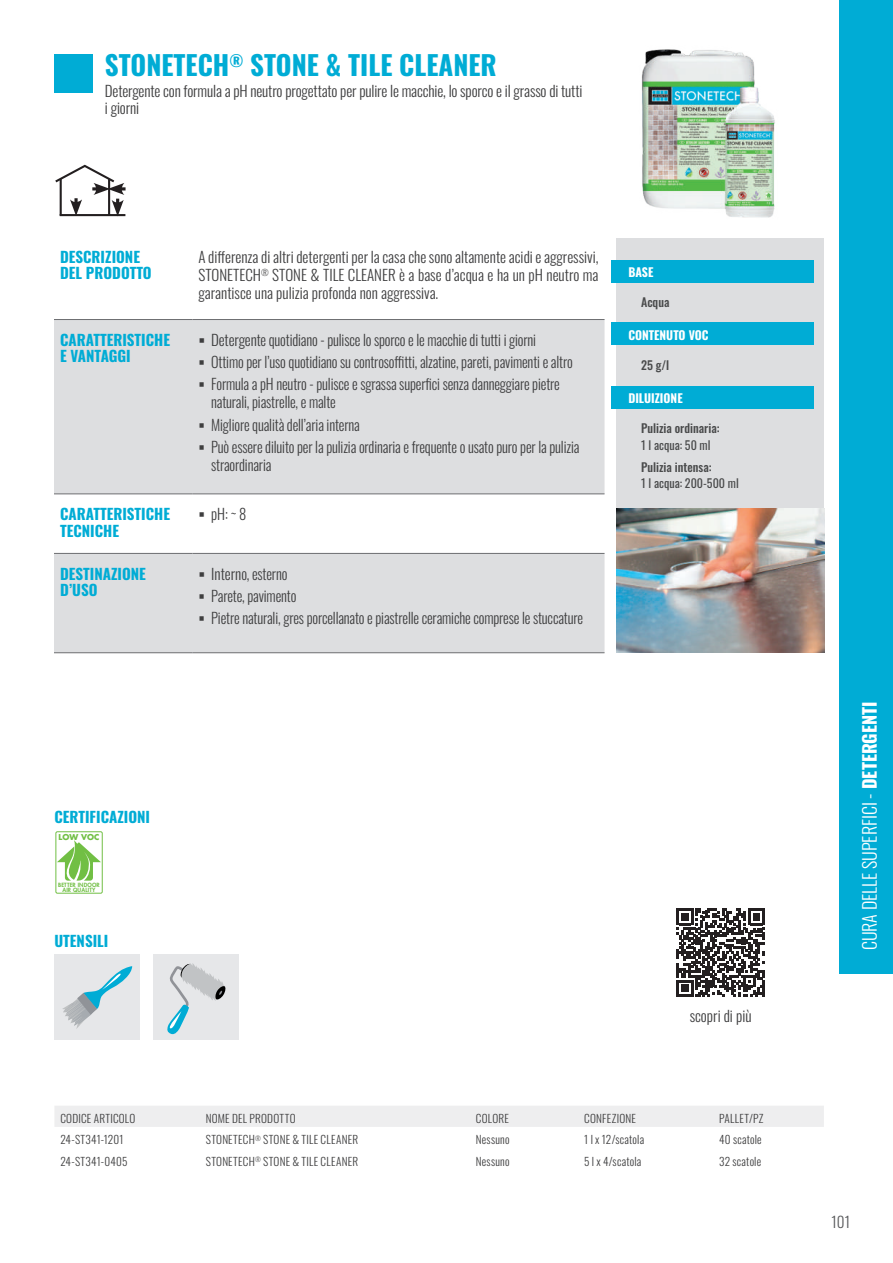
<style>
.page{position:relative;width:893px;height:1263px;background:#fff}
.page>*{position:absolute;margin:0;border:0;box-sizing:border-box;transform-origin:0 0}
.t1{font:700 27px "Oswald";color:#00acd5}
.t2{font:300 18px "Oswald";color:#fff}
.t3{font:300 15.15px "Oswald";color:#57585a}
.t4{font:300 15px/22.2px "Oswald";letter-spacing:-.01em;color:#3e3e3f}
.t5{font:300 15px/22.2px "Oswald";letter-spacing:-.01em;color:#3e3e3f;scale:.95 1}
.t6{font:700 15px/16.5px "Oswald";color:#00acd5}
.t7{font:500 12px "Oswald";color:#494a4b}
.t8{font:12px "Oswald";color:#494a4b}
.t9{font:700 12px "Oswald";color:#fff}
.t10{font:300 11.25px "Oswald";letter-spacing:.02em;color:#3e3e3f}
.t11{font:700 7.95px "Futura";color:#71bf44}
.t12{font:800 5.7px/5.1px "Futura";letter-spacing:.025em;color:#71bf44;text-align:center}
.s1{font-weight:700}
</style>
<div class="page">
<div style="left:839px;top:0;width:54px;height:974px;background:#00acd5"></div>
<div style="left:54px;top:54px;width:38px;height:38px;background:#00acd5"></div>
<div style="left:55px;top:1106px;width:769px;height:21px;background:#eeeeef"></div>
<div style="left:54px;top:320px;width:550px;height:332px;background:#dddee0"></div>
<hr style="left:54px;top:319px;width:138px;height:1px;background:#6c6d70">
<hr style="left:192px;top:319px;width:412px;height:1px;background:#6c6d70">
<hr style="left:54px;top:553px;width:138px;height:1px;background:#6c6d70">
<hr style="left:54px;top:652px;width:138px;height:1px;background:#6c6d70">
<hr style="left:192px;top:553px;width:412px;height:1px;background:#6c6d70">
<hr style="left:192px;top:652px;width:412px;height:1px;background:#6c6d70">
<div style="left:617px;top:239px;width:207px;height:390px;background:#dddee0"></div>
<div style="left:612px;top:260px;width:202px;height:23px;background:#00acd5"></div>
<div style="left:612px;top:322px;width:202px;height:23px;background:#00acd5"></div>
<div style="left:612px;top:386px;width:202px;height:23px;background:#00acd5"></div>
<div style="left:54px;top:955px;width:85px;height:85px;background:#e6e7e9"></div>
<svg style="left:62px;top:966px;width:70px;height:63px"></svg>
<div style="left:153px;top:955px;width:85px;height:85px;background:#e6e7e9"></div>
<svg style="left:167px;top:963px;width:59px;height:72px"></svg>
<img style="left:617px;top:508px;width:207px;height:145px">
<svg style="left:55px;top:164px;width:71px;height:52px"></svg>
<img style="left:642px;top:49px;width:133px;height:169px">
<svg style="left:676px;top:908px;width:89px;height:89px"></svg>
<hr style="left:762px;top:980px;width:3px;height:17px;background:#231f20">
<div style="left:56px;top:831px;width:47px;height:62px;border:1px solid #71bf44;border-radius:2px"></div>
<svg style="left:57px;top:840px;width:44px;height:41px"></svg>
<svg style="left:200px;top:338px;width:4px;height:5px"></svg>
<svg style="left:200px;top:360px;width:4px;height:5px"></svg>
<svg style="left:200px;top:383px;width:4px;height:4px"></svg>
<svg style="left:200px;top:423px;width:4px;height:4px"></svg>
<svg style="left:200px;top:445px;width:4px;height:5px"></svg>
<svg style="left:54px;top:494px;width:550px;height:59px"></svg>
<svg style="left:200px;top:572px;width:4px;height:4px"></svg>
<svg style="left:200px;top:594px;width:4px;height:5px"></svg>
<svg style="left:200px;top:617px;width:4px;height:4px"></svg>
<h1 class="t1" style="left:105px;top:41px;width:393px">STONETECH<sup>®</sup> STONE &amp; TILE CLEANER</h1>
<p class="t4" style="left:105px;top:81px;width:479px;line-height:17.2px">Detergente con formula a pH neutro progettato per pulire le macchie, lo sporco e il grasso di tutti i giorni</p>
<p class="t6" style="left:60px;top:247px;width:93px">DESCRIZIONE<br>DEL PRODOTTO</p>
<p class="t4" style="left:198px;top:246px;width:402px;line-height:18px;text-align:justify">A differenza di altri detergenti per la casa che sono altamente acidi e aggressivi, STONETECH<sup>®</sup> STONE &amp; TILE CLEANER è a base d’acqua e ha un pH neutro ma garantisce una pulizia profonda non aggressiva.</p>
<p class="t6" style="left:60px;top:330px;width:112px">CARATTERISTICHE<br>E VANTAGGI</p>
<p class="t4" style="left:211px;top:327px;width:363px">Detergente quotidiano - pulisce lo sporco e le macchie di tutti i giorni<br>Ottimo per l’uso quotidiano su controsoffitti, alzatine, pareti, pavimenti e altro<br>Formula a pH neutro - pulisce e sgrassa superfici senza danneggiare pietre</p>
<p class="t5" style="left:211px;top:390px;width:389px">naturali, piastrelle, e malte<br>Migliore qualità dell’aria interna<br>Può essere diluito per la pulizia ordinaria e frequente o usato puro per la pulizia</p>
<p class="t5" style="left:211px;top:452px;width:65px">straordinaria</p>
<p class="t6" style="left:60px;top:504px;width:112px">CARATTERISTICHE<br>TECNICHE</p>
<p class="t4" style="left:211px;top:502px;width:37px">pH: ~ 8</p>
<p class="t6" style="left:60px;top:564px;width:87px">DESTINAZIONE<br>D’USO</p>
<p class="t4" style="left:211px;top:561px;width:373px">Interno, esterno<br>Parete, pavimento<br>Pietre naturali, gres porcellanato e piastrelle ceramiche comprese le stuccature</p>
<p class="t9" style="left:628px;top:261px;width:27px">BASE</p>
<p class="t7" style="left:641px;top:291px;width:30px">Acqua</p>
<p class="t9" style="left:628px;top:325px;width:82px">CONTENUTO VOC</p>
<p class="t7" style="left:641px;top:354px;width:30px">25 g/l</p>
<p class="t9" style="left:628px;top:388px;width:56px">DILUIZIONE</p>
<p class="t7" style="left:641px;top:417px;width:80px">Pulizia ordinaria:</p>
<p class="t8" style="left:641px;top:434px;width:71px">1 l acqua: 50 ml</p>
<p class="t7" style="left:641px;top:456px;width:72px">Pulizia intensa:</p>
<p class="t8" style="left:641px;top:473px;width:99px">1 l acqua: 200-500 ml</p>
<p class="t6" style="left:54px;top:807px;width:97px">CERTIFICAZIONI</p>
<p class="t11" style="left:59px;top:831px;width:42px">LOW VOC</p>
<p class="t12" style="left:58px;top:882px;width:43px">BETTER INDOOR<br>AIR QUALITY</p>
<p class="t6" style="left:54px;top:931px;width:55px">UTENSILI</p>
<p class="t4" style="left:690px;top:1003px;width:63px">scopri di più</p>
<p class="t10" style="left:60px;top:1108px;width:77px">CODICE ARTICOLO</p>
<p class="t10" style="left:206px;top:1108px;width:91px">NOME DEL PRODOTTO</p>
<p class="t10" style="left:476px;top:1108px;width:35px">COLORE</p>
<p class="t10" style="left:584px;top:1108px;width:53px">CONFEZIONE</p>
<p class="t10" style="left:719px;top:1108px;width:46px">PALLET/PZ</p>
<p class="t10" style="left:60px;top:1130px;width:65px">24-ST341-1201</p>
<p class="t10" style="left:206px;top:1130px;width:154px">STONETECH<sup>®</sup> STONE &amp; TILE CLEANER</p>
<p class="t10" style="left:476px;top:1130px;width:35px">Nessuno</p>
<p class="t10" style="left:584px;top:1130px;width:61px">1 l x 12/scatola</p>
<p class="t10" style="left:719px;top:1130px;width:44px">40 scatole</p>
<p class="t10" style="left:60px;top:1151px;width:69px">24-ST341-0405</p>
<p class="t10" style="left:206px;top:1151px;width:154px">STONETECH<sup>®</sup> STONE &amp; TILE CLEANER</p>
<p class="t10" style="left:476px;top:1151px;width:35px">Nessuno</p>
<p class="t10" style="left:584px;top:1151px;width:58px">5 l x 4/scatola</p>
<p class="t10" style="left:719px;top:1151px;width:44px">32 scatole</p>
<p class="t2" style="left:853px;top:950px;width:250px;rotate:-90deg">CURA DELLE SUPERFICI - <span class="s1">DETERGENTI</span></p>
<p class="t3" style="left:831px;top:1208px;width:20px">101</p>
</div>
